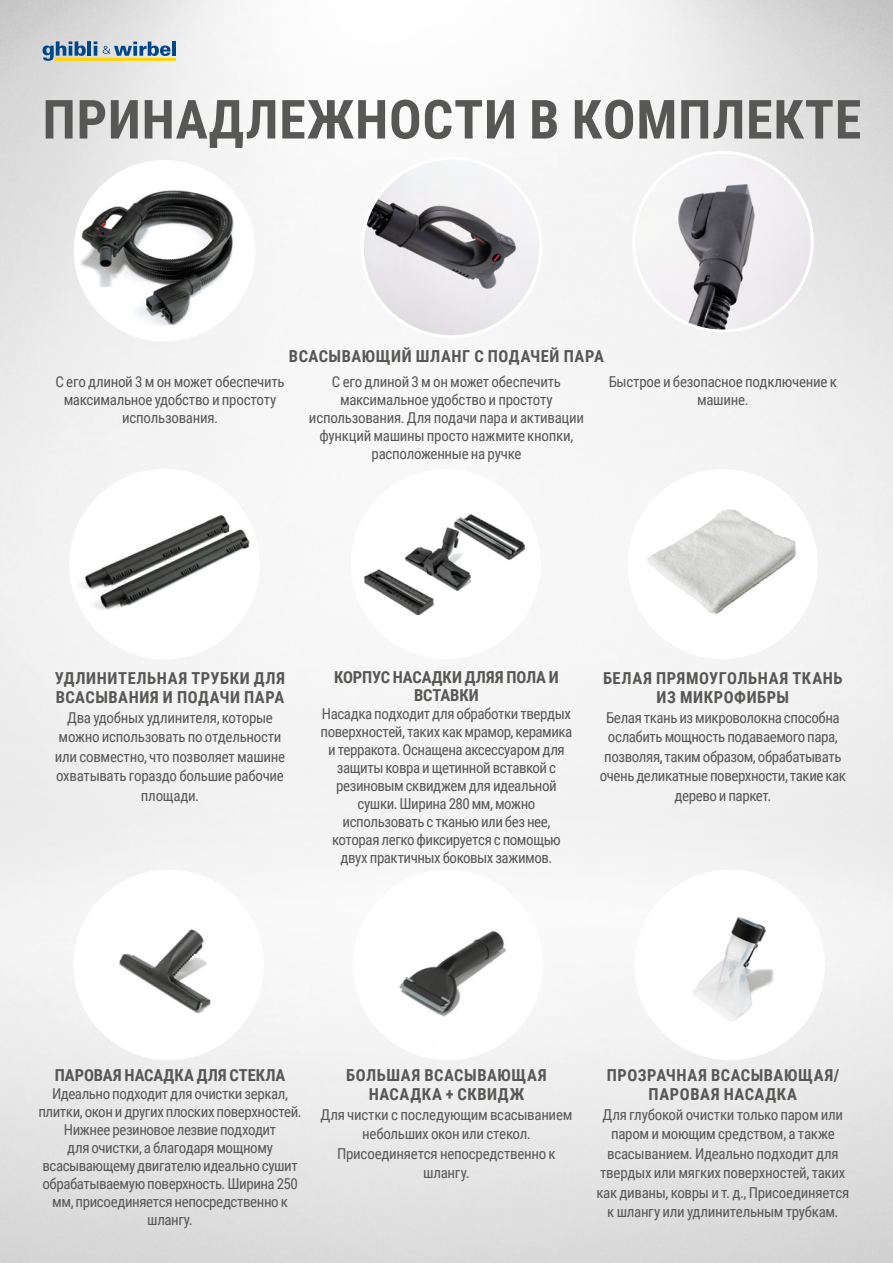
<style>
.page{position:relative;width:893px;height:1263px;background:#fff}
.page>*{position:absolute;margin:0;border:0;box-sizing:border-box;transform-origin:0 0}
._1-TitoloMacchina{font:700 54px "Roboto Condensed";letter-spacing:.015em;color:#575756}
.t1{font:700 16.5px/19.5px "Roboto Condensed";letter-spacing:.03em;color:#575756;text-align:center}
.t2{font:700 16.5px/18px "Roboto Condensed";letter-spacing:-.005em;color:#575756;text-align:center}
.t3{font:700 16.5px "Roboto Condensed";color:#575756}
.t4{font:15px/18px "Roboto Condensed";letter-spacing:-.025em;color:#575756;text-align:center}
</style>
<div class="page">
<svg style="left:43px;top:41px;width:133px;height:20px;background:#96a9a3"></svg>
<img style="left:75px;top:871px;width:187px;height:188px;border-radius:94px">
<img style="left:71px;top:491px;width:187px;height:146px">
<img style="left:354px;top:871px;width:188px;height:188px;border-radius:94px">
<img style="left:636px;top:871px;width:187px;height:188px;border-radius:94px">
<img style="left:75px;top:161px;width:179px;height:179px;border-radius:89px">
<img style="left:362px;top:158px;width:179px;height:179px;border-radius:89px">
<img style="left:634px;top:152px;width:178px;height:179px;border-radius:89px">
<img style="left:637px;top:498px;width:172px;height:129px">
<img style="left:323px;top:525px;width:149px;height:113px">
<img style="left:413px;top:469px;width:150px;height:113px">
<p class="_1-TitoloMacchina" style="left:43px;top:81px;width:820px">ПРИНАДЛЕЖНОСТИ В КОМПЛЕКТЕ</p>
<p class="t1" style="left:289px;top:345px;width:317px">ВСАСЫВАЮЩИЙ ШЛАНГ С ПОДАЧЕЙ ПАРА</p>
<p class="t4" style="left:56px;top:372px;width:231px">С его длиной 3 м он может обеспечить максимальное удобство и простоту использования.</p>
<p class="t4" style="left:309px;top:372px;width:276px">С его длиной 3 м он может обеспечить максимальное удобство и простоту использования. Для подачи пара и активации функций машины просто нажмите кнопки, расположенные на ручке</p>
<p class="t4" style="left:609px;top:372px;width:230px">Быстрое и безопасное подключение к машине.</p>
<p class="t1" style="left:55px;top:668px;width:232px;text-align:left">УДЛИНИТЕЛЬНАЯ ТРУБКИ ДЛЯ<br>ВСАСЫВАНИЯ И ПОДАЧИ ПАРА</p>
<p class="t4" style="left:55px;top:707px;width:232px;line-height:19.5px">Два удобных удлинителя, которые можно использовать по отдельности или совместно, что позволяет машине охватывать гораздо большие рабочие площади.</p>
<p class="t2" style="left:334px;top:667px;width:226px">КОРПУС НАСАДКИ ДЛЯЯ ПОЛА И<br>ВСТАВКИ</p>
<p class="t4" style="left:321px;top:704px;width:253px">Насадка подходит для обработки твердых поверхностей, таких как мрамор, керамика и терракота. Оснащена аксессуаром для защиты ковра и щетинной вставкой с резиновым сквиджем для идеальной сушки. Ширина 280 мм, можно использовать с тканью или без нее, которая легко фиксируется с помощью двух практичных боковых зажимов.</p>
<p class="t1" style="left:603px;top:668px;width:241px">БЕЛАЯ ПРЯМОУГОЛЬНАЯ ТКАНЬ<br>ИЗ МИКРОФИБРЫ</p>
<p class="t4" style="left:600px;top:707px;width:248px;line-height:19.5px">Белая ткань из микроволокна способна ослабить мощность подаваемого пара, позволяя, таким образом, обрабатывать очень деликатные поверхности, такие как дерево и паркет.</p>
<p class="t3" style="left:55px;top:1063px;width:232px">ПАРОВАЯ НАСАДКА ДЛЯ СТЕКЛА</p>
<p class="t4" style="left:38px;top:1084px;width:265px">Идеально подходит для очистки зеркал, плитки, окон и других плоских поверхностей.<br>Нижнее резиновое лезвие подходит<br>для очистки, а благодаря мощному всасывающему двигателю идеально сушит обрабатываемую поверхность. Ширина 250 мм, присоединяется непосредственно к шлангу.</p>
<p class="t1" style="left:346px;top:1064px;width:202px">БОЛЬШАЯ ВСАСЫВАЮЩАЯ<br>НАСАДКА + СКВИДЖ</p>
<p class="t4" style="left:320px;top:1104px;width:253px;line-height:19.5px">Для чистки с последующим всасыванием небольших окон или стекол.<br>Присоединяется непосредственно к шлангу.</p>
<p class="t1" style="left:607px;top:1064px;width:234px">ПРОЗРАЧНАЯ ВСАСЫВАЮЩАЯ/<br>ПАРОВАЯ НАСАДКА</p>
<p class="t4" style="left:596px;top:1104px;width:254px;line-height:19.5px">Для глубокой очистки только паром или паром и моющим средством, а также всасыванием. Идеально подходит для твердых или мягких поверхностей, таких как диваны, ковры и т. д., Присоединяется к шлангу или удлинительным трубкам.</p>
</div>
